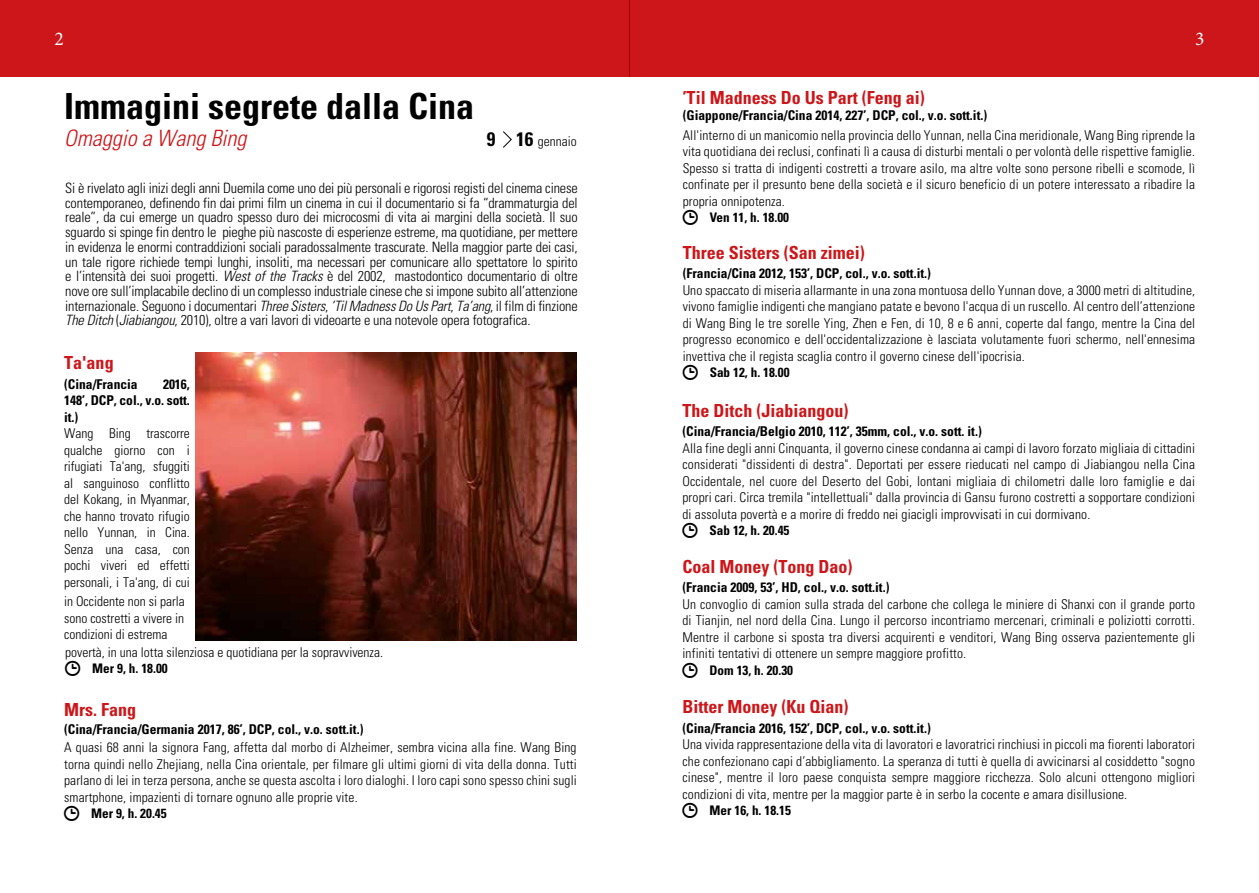
<style>
.page{position:relative;width:1259px;height:893px;background:#fff}
.page>*{position:absolute;margin:0;border:0;box-sizing:border-box;transform-origin:0 0}
.t1{font:700 condensed 36px "Univers";color:#000}
.t2{font:italic 300 condensed 22.5px "Univers";color:#cd1619}
.t3{font:19.5px "Minion Pro";color:#fff}
.t4{font:700 condensed 18px "Univers";color:#cd1619}
.t5{font:300 condensed 14.25px/14.7px "Univers";letter-spacing:-.01em;color:#000;text-align:justify}
.t6{font:300 condensed 13.5px/16.5px "Univers";letter-spacing:.01em;color:#000;text-align:justify}
.t7{font:700 condensed 13.5px/16.5px "Univers";color:#000;text-align:justify}
.t8{font:700 condensed 13.2px "Univers";color:#000}
.s1{font-style:italic}
.s2{font-weight:700;font-size:19.5px}
</style>
<div class="page">
<div style="left:629px;top:0;width:630px;height:77px;background:#cd1619"></div>
<div style="left:0;top:0;width:629px;height:77px;background:#cd1619"></div>
<svg style="left:503px;top:131px;width:9px;height:17px"></svg>
<img style="left:196px;top:352px;width:380px;height:289px">
<h3 class="t3" style="left:54px;top:26px;width:11px">2</h3>
<h3 class="t3" style="left:1195px;top:26px;width:11px">3</h3>
<h1 class="t1" style="left:64px;top:84px;width:412px">Immagini segrete dalla Cina</h1>
<h2 class="t2" style="left:64px;top:124px;width:184px">Omaggio a Wang Bing</h2>
<p class="t5" style="left:65px;top:181px;width:514px">Si è rivelato agli inizi degli anni Duemila come uno dei più personali e rigorosi registi del cinema cinese contemporaneo, definendo fin dai primi film un cinema in cui il documentario si fa “drammaturgia del reale”, da cui emerge un quadro spesso duro dei microcosmi di vita ai margini della società. Il suo sguardo si spinge fin dentro le pieghe più nascoste di esperienze estreme, ma quotidiane, per mettere in evidenza le enormi contraddizioni sociali paradossalmente trascurate. Nella maggior parte dei casi, un tale rigore richiede tempi lunghi, insoliti, ma necessari per comunicare allo spettatore lo spirito e l’intensità dei suoi progetti. <span class="s1">West of the Tracks</span> è del 2002, mastodontico documentario di oltre nove ore sull’implacabile declino di un complesso industriale cinese che si impone subito all’attenzione internazionale. Seguono i documentari <span class="s1">Three Sisters</span>, <span class="s1">’Til Madness Do Us Part</span>, <span class="s1">Ta’ang</span>, il film di finzione <span class="s1">The Ditch</span> (<span class="s1">Jiabiangou</span>, 2010), oltre a vari lavori di videoarte e una notevole opera fotografica.</p>
<p class="t6" style="left:487px;top:133px;width:91px"><span class="s2">9 16</span> gennaio</p>
<h3 class="t4" style="left:64px;top:352px;width:51px">Ta'ang</h3>
<p class="t7" style="left:64px;top:376px;width:75px">(Cina/Francia</p>
<p class="t7" style="left:64px;top:376px;width:127px;text-indent:99px">2016, 148’, DCP, col., v.o. sott. it.)</p>
<p class="t6" style="left:64px;top:425px;width:127px">Wang Bing trascorre qualche giorno con i rifugiati Ta'ang, sfuggiti al sanguinoso conflitto del Kokang, in Myanmar, che hanno trovato rifugio nello Yunnan, in Cina.<br>Senza una casa, con pochi viveri ed effetti personali, i Ta'ang, di cui</p>
<p class="t6" style="left:64px;top:593px;width:122px">in Occidente non si parla sono costretti a vivere in condizioni di estrema</p>
<p class="t6" style="left:65px;top:644px;width:319px">povertà, in una lotta silenziosa e quotidiana per la sopravvivenza.</p>
<p class="t8" style="left:92px;top:661px;width:77px">Mer 9, h. 18.00</p>
<h3 class="t4" style="left:64px;top:699px;width:73px">Mrs. Fang</h3>
<p class="t7" style="left:64px;top:721px;width:301px">(Cina/Francia/Germania 2017, 86’, DCP, col., v.o. sott.it.)</p>
<p class="t6" style="left:64px;top:739px;width:514px">A quasi 68 anni la signora Fang, affetta dal morbo di Alzheimer, sembra vicina alla fine. Wang Bing torna quindi nello Zhejiang, nella Cina orientale, per filmare gli ultimi giorni di vita della donna. Tutti parlano di lei in terza persona, anche se questa ascolta i loro dialoghi. I loro capi sono spesso chini sugli smartphone, impazienti di tornare ognuno alle proprie vite.</p>
<p class="t8" style="left:91px;top:805px;width:77px">Mer 9, h. 20.45</p>
<h3 class="t4" style="left:682px;top:86px;width:243px">’Til Madness Do Us Part (Feng ai)</h3>
<p class="t7" style="left:682px;top:107px;width:306px">(Giappone/Francia/Cina 2014, 227’, DCP, col., v.o. sott.it.)</p>
<p class="t6" style="left:682px;top:127px;width:514px">All'interno di un manicomio nella provincia dello Yunnan, nella Cina meridionale, Wang Bing riprende la vita quotidiana dei reclusi, confinati lì a causa di disturbi mentali o per volontà delle rispettive famiglie.<br>Spesso si tratta di indigenti costretti a trovare asilo, ma altre volte sono persone ribelli e scomode, lì confinate per il presunto bene della società e il sicuro beneficio di un potere interessato a ribadire la propria onnipotenza.</p>
<p class="t8" style="left:709px;top:209px;width:81px">Ven 11, h. 18.00</p>
<h3 class="t4" style="left:682px;top:241px;width:183px">Three Sisters (San zimei)</h3>
<p class="t7" style="left:682px;top:265px;width:250px">(Francia/Cina 2012, 153’, DCP, col., v.o. sott.it.)</p>
<p class="t6" style="left:682px;top:282px;width:514px">Uno spaccato di miseria allarmante in una zona montuosa dello Yunnan dove, a 3000 metri di altitudine, vivono famiglie indigenti che mangiano patate e bevono l'acqua di un ruscello. Al centro dell’attenzione di Wang Bing le tre sorelle Ying, Zhen e Fen, di 10, 8 e 6 anni, coperte dal fango, mentre la Cina del progresso economico e dell'occidentalizzazione è lasciata volutamente fuori schermo, nell'ennesima invettiva che il regista scaglia contro il governo cinese dell'ipocrisia.</p>
<p class="t8" style="left:709px;top:365px;width:81px">Sab 12, h. 18.00</p>
<h3 class="t4" style="left:682px;top:399px;width:168px">The Ditch (Jiabiangou)</h3>
<p class="t7" style="left:682px;top:423px;width:301px">(Cina/Francia/Belgio 2010, 112’, 35mm, col., v.o. sott. it.)</p>
<p class="t6" style="left:682px;top:440px;width:514px">Alla fine degli anni Cinquanta, il governo cinese condanna ai campi di lavoro forzato migliaia di cittadini considerati "dissidenti di destra". Deportati per essere rieducati nel campo di Jiabiangou nella Cina Occidentale, nel cuore del Deserto del Gobi, lontani migliaia di chilometri dalle loro famiglie e dai propri cari. Circa tremila "intellettuali" dalla provincia di Gansu furono costretti a sopportare condizioni di assoluta povertà e a morire di freddo nei giacigli improvvisati in cui dormivano.</p>
<p class="t8" style="left:709px;top:522px;width:81px">Sab 12, h. 20.45</p>
<h3 class="t4" style="left:682px;top:555px;width:171px">Coal Money (Tong Dao)</h3>
<p class="t7" style="left:682px;top:579px;width:208px">(Francia 2009, 53’, HD, col., v.o. sott.it.)</p>
<p class="t6" style="left:682px;top:596px;width:514px">Un convoglio di camion sulla strada del carbone che collega le miniere di Shanxi con il grande porto di Tianjin, nel nord della Cina. Lungo il percorso incontriamo mercenari, criminali e poliziotti corrotti.<br>Mentre il carbone si sposta tra diversi acquirenti e venditori, Wang Bing osserva pazientemente gli infiniti tentativi di ottenere un sempre maggiore profitto.</p>
<p class="t8" style="left:709px;top:662px;width:85px">Dom 13, h. 20.30</p>
<h3 class="t4" style="left:682px;top:696px;width:167px">Bitter Money (Ku Qian)</h3>
<p class="t7" style="left:682px;top:720px;width:250px">(Cina/Francia 2016, 152’, DCP, col., v.o. sott.it.)</p>
<p class="t6" style="left:682px;top:736px;width:514px">Una vivida rappresentazione della vita di lavoratori e lavoratrici rinchiusi in piccoli ma fiorenti laboratori che confezionano capi d’abbigliamento. La speranza di tutti è quella di avvicinarsi al cosiddetto "sogno cinese", mentre il loro paese conquista sempre maggiore ricchezza. Solo alcuni ottengono migliori condizioni di vita, mentre per la maggior parte è in serbo la cocente e amara disillusione.</p>
<p class="t8" style="left:709px;top:803px;width:83px">Mer 16, h. 18.15</p>
</div>
